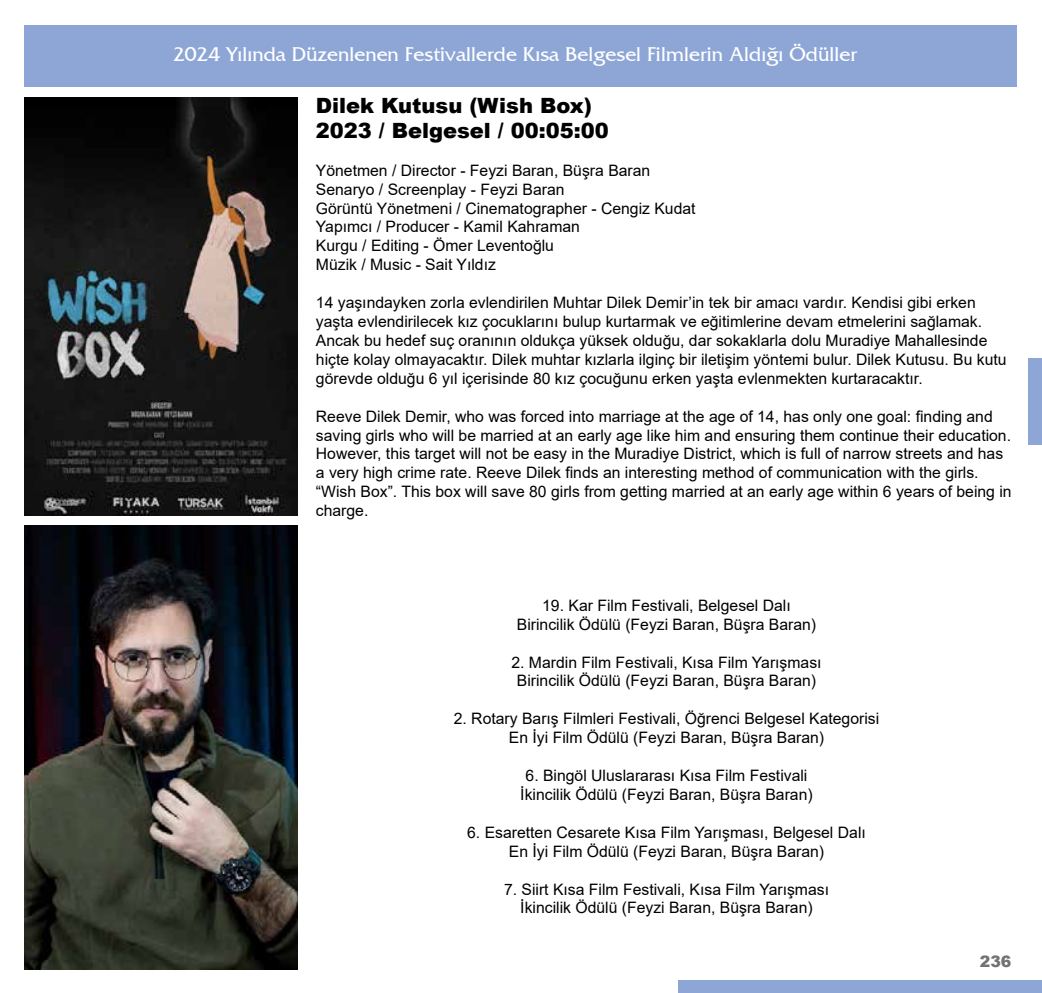
<style>
.page{position:relative;width:1042px;height:993px;background:#fff}
.page>*{position:absolute;margin:0;border:0;box-sizing:border-box;transform-origin:0 0}
.t1{font:21px "France Plain";color:#fff}
.t2{font:900 21px/25.2px "Arial";color:#000}
.t3{font:15.75px/18.9px "Arial";color:#000;text-align:center}
.t4{font:900 15.75px "Arial";color:#727271}
</style>
<div class="page">
<div style="left:25px;top:25px;width:992px;height:62px;background:#8da6d6"></div>
<div style="left:678px;top:979px;width:364px;height:13px;background:#8da6d6"></div>
<div style="left:1028px;top:357px;width:14px;height:87px;background:#8da6d6"></div>
<img style="left:25px;top:98px;width:273px;height:417px">
<img style="left:25px;top:525px;width:273px;height:443px">
<h1 class="t1" style="left:173px;top:43px;width:685px">2024 Yılında Düzenlenen Festivallerde Kısa Belgesel Filmlerin Aldığı Ödüller</h1>
<h1 class="t2" style="left:316px;top:92px;width:294px">Dilek Kutusu (Wish Box)<br>2023 / Belgesel / 00:05:00</h1>
<p class="t3" style="left:316px;top:161px;width:381px;text-align:left">Yönetmen / Director - Feyzi Baran, Büşra Baran Senaryo / Screenplay - Feyzi Baran<br>Görüntü Yönetmeni / Cinematographer - Cengiz Kudat Yapımcı / Producer - Kamil Kahraman<br>Kurgu / Editing - Ömer Leventoğlu<br>Müzik / Music - Sait Yıldız</p>
<p class="t3" style="left:316px;top:293px;width:692px;text-align:left">14 yaşındayken zorla evlendirilen Muhtar Dilek Demir’in tek bir amacı vardır. Kendisi gibi erken yaşta evlendirilecek kız çocuklarını bulup kurtarmak ve eğitimlerine devam etmelerini sağlamak.<br>Ancak bu hedef suç oranının oldukça yüksek olduğu, dar sokaklarla dolu Muradiye Mahallesinde hiçte kolay olmayacaktır. Dilek muhtar kızlarla ilginç bir iletişim yöntemi bulur. Dilek Kutusu. Bu kutu görevde olduğu 6 yıl içerisinde 80 kız çocuğunu erken yaşta evlenmekten kurtaracaktır.</p>
<p class="t3" style="left:316px;top:406px;width:697px;text-align:left">Reeve Dilek Demir, who was forced into marriage at the age of 14, has only one goal: finding and saving girls who will be married at an early age like him and ensuring them continue their education.<br>However, this target will not be easy in the Muradiye District, which is full of narrow streets and has a very high crime rate. Reeve Dilek finds an interesting method of communication with the girls. “Wish Box”. This box will save 80 girls from getting married at an early age within 6 years of being in charge.</p>
<p class="t3" style="left:517px;top:595px;width:301px">19. Kar Film Festivali, Belgesel Dalı<br>Birincilik Ödülü (Feyzi Baran, Büşra Baran)</p>
<p class="t3" style="left:511px;top:652px;width:312px">2. Mardin Film Festivali, Kısa Film Yarışması<br>Birincilik Ödülü (Feyzi Baran, Büşra Baran)</p>
<p class="t3" style="left:454px;top:709px;width:427px">2. Rotary Barış Filmleri Festivali, Öğrenci Belgesel Kategorisi<br>En İyi Film Ödülü (Feyzi Baran, Büşra Baran)</p>
<p class="t3" style="left:520px;top:765px;width:294px">6. Bingöl Uluslararası Kısa Film Festivali<br>İkincilik Ödülü (Feyzi Baran, Büşra Baran)</p>
<p class="t3" style="left:467px;top:822px;width:400px">6. Esaretten Cesarete Kısa Film Yarışması, Belgesel Dalı<br>En İyi Film Ödülü (Feyzi Baran, Büşra Baran)</p>
<p class="t3" style="left:504px;top:879px;width:326px">7. Siirt Kısa Film Festivali, Kısa Film Yarışması<br>İkincilik Ödülü (Feyzi Baran, Büşra Baran)</p>
<p class="t4" style="left:980px;top:949px;width:33px">236</p>
</div>
